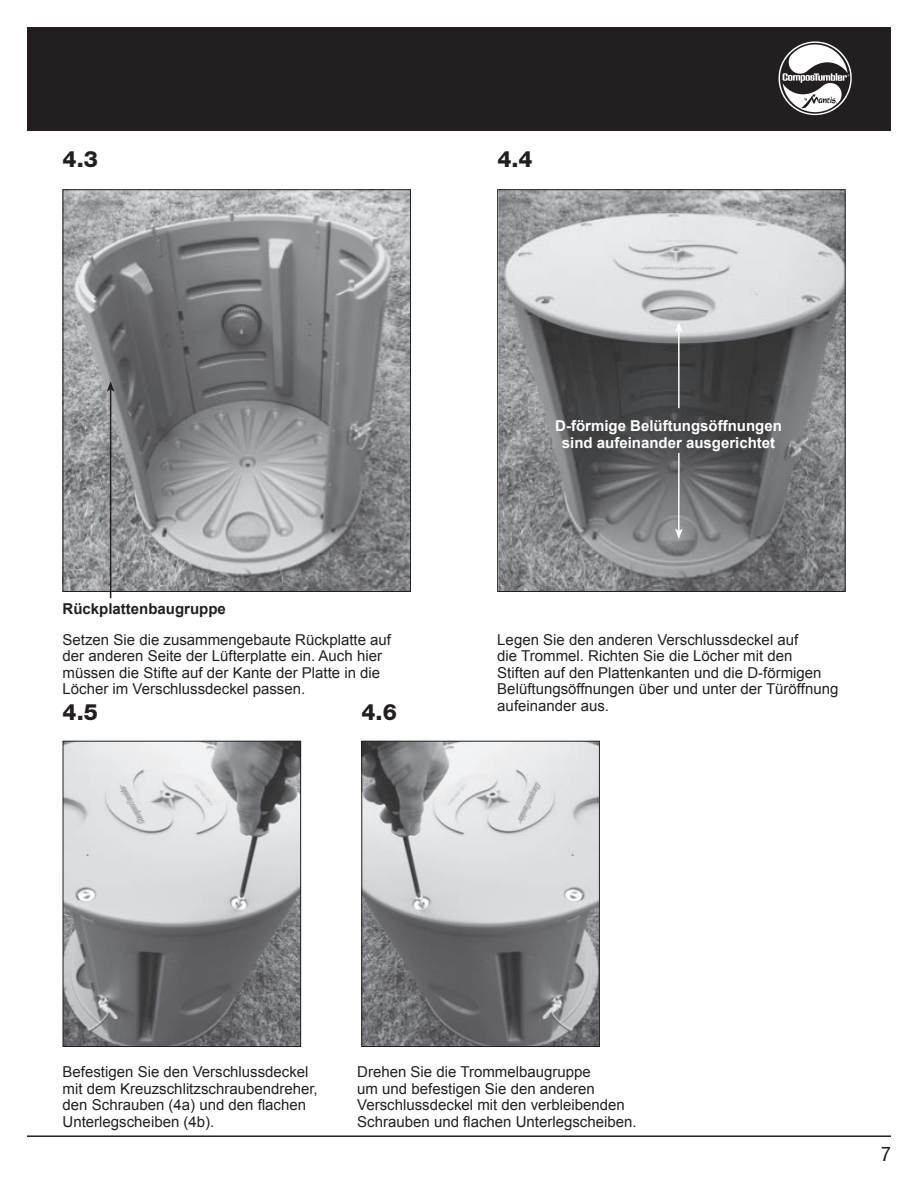
<style>
.page{position:relative;width:918px;height:1188px;background:#fff}
.page>*{position:absolute;margin:0;border:0;box-sizing:border-box;transform-origin:0 0}
.t1{font:800 22.5px "Helvetica Neue";color:#231f20}
.t2{font:condensed 20.25px "Helvetica Neue";color:#231f20}
.t3{font:15px/16.5px "Arial";color:#231f20}
.t4{font:700 15px/16.5px "Arial";color:#fff;text-align:center}
.t5{font:700 15px "Arial";color:#231f20}
</style>
<div class="page">
<div style="left:27px;top:27px;width:864px;height:103px;background:#231f20"></div>
<hr style="left:27px;top:1135px;width:864px;height:2px;background:#231f20">
<svg style="left:779px;top:41px;width:73px;height:74px"></svg>
<img style="left:65px;top:191px;width:344px;height:399px">
<div style="left:63px;top:189px;width:348px;height:403px;border:1px solid #231f20"></div>
<img style="left:499px;top:191px;width:345px;height:399px">
<div style="left:497px;top:189px;width:349px;height:403px;border:1px solid #231f20"></div>
<img style="left:65px;top:743px;width:234px;height:302px">
<div style="left:63px;top:741px;width:238px;height:306px;border:1px solid #231f20"></div>
<img style="left:363px;top:743px;width:235px;height:302px">
<div style="left:361px;top:741px;width:239px;height:306px;border:1px solid #231f20"></div>
<hr style="left:110px;top:389px;width:1px;height:209px;background:#231f20">
<svg style="left:107px;top:381px;width:7px;height:11px"></svg>
<hr style="left:678px;top:330px;width:2px;height:78px;background:#fff">
<svg style="left:675px;top:322px;width:8px;height:11px"></svg>
<hr style="left:678px;top:453px;width:2px;height:78px;background:#fff">
<svg style="left:675px;top:529px;width:8px;height:10px"></svg>
<h1 class="t1" style="left:63px;top:146px;width:37px">4.3</h1>
<h1 class="t1" style="left:497px;top:146px;width:37px">4.4</h1>
<p class="t5" style="left:63px;top:598px;width:165px">Rückplattenbaugruppe</p>
<p class="t4" style="left:555px;top:418px;width:228px">D-förmige Belüftungsöffnungen sind aufeinander ausgerichtet</p>
<p class="t3" style="left:63px;top:632px;width:330px">Setzen Sie die zusammengebaute Rückplatte auf der anderen Seite der Lüfterplatte ein. Auch hier müssen die Stifte auf der Kante der Platte in die Löcher im Verschlussdeckel passen.</p>
<p class="t3" style="left:497px;top:632px;width:343px">Legen Sie den anderen Verschlussdeckel auf<br>die Trommel. Richten Sie die Löcher mit den Stiften auf den Plattenkanten und die D-förmigen Belüftungsöffnungen über und unter der Türöffnung aufeinander aus.</p>
<h1 class="t1" style="left:63px;top:699px;width:37px">4.5</h1>
<h1 class="t1" style="left:361px;top:699px;width:37px">4.6</h1>
<p class="t3" style="left:63px;top:1064px;width:257px">Befestigen Sie den Verschlussdeckel mit dem Kreuzschlitzschraubendreher, den Schrauben (4a) und den flachen Unterlegscheiben (4b).</p>
<p class="t3" style="left:357px;top:1064px;width:281px">Drehen Sie die Trommelbaugruppe<br>um und befestigen Sie den anderen Verschlussdeckel mit den verbleibenden Schrauben und flachen Unterlegscheiben.</p>
<h2 class="t2" style="left:881px;top:1142px;width:11px">7</h2>
</div>
